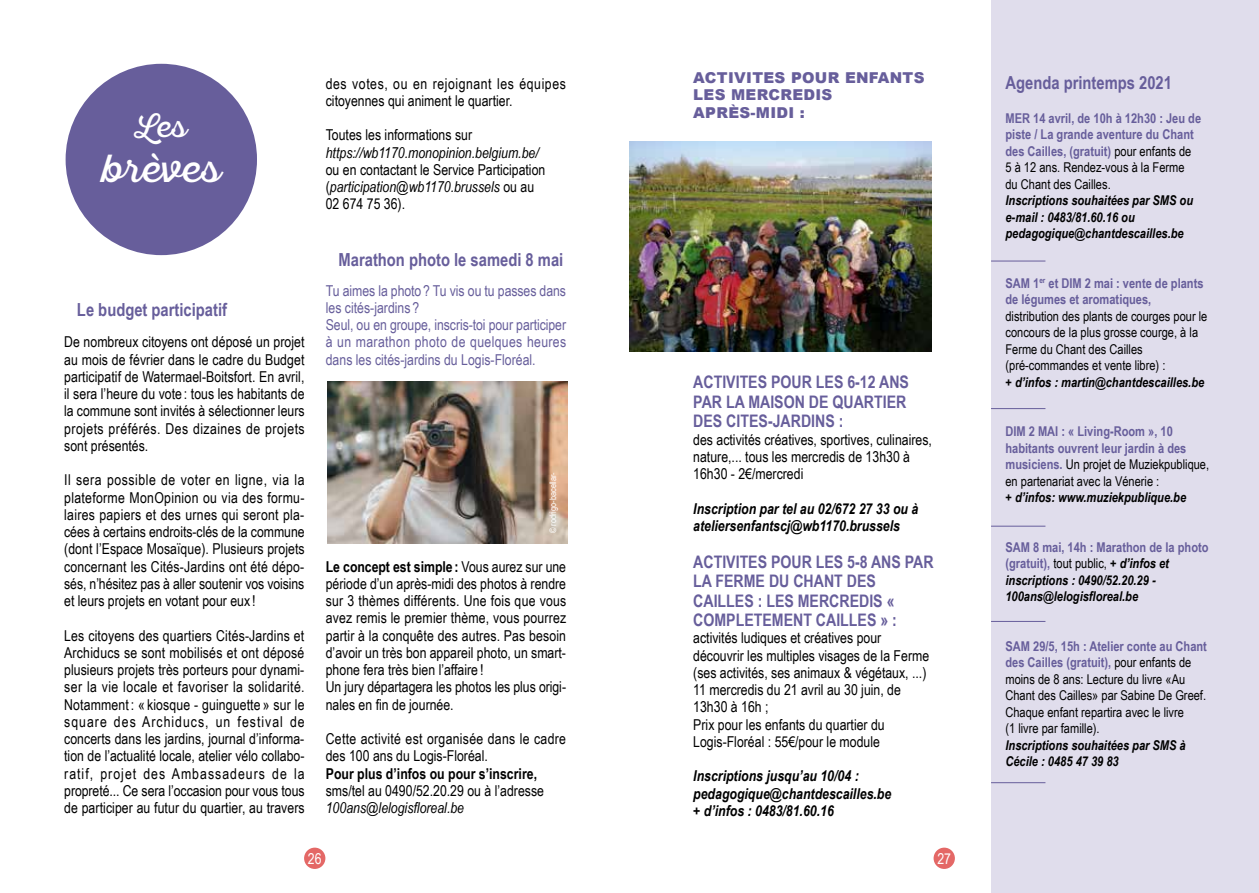
<style>
.page{position:relative;width:1259px;height:893px;background:#fff}
.page>*{position:absolute;margin:0;border:0;box-sizing:border-box;transform-origin:0 0}
.t1{font:39.15px "Sant Elia Script Alt";color:#fff}
.t2{font:30.6px "Sant Elia Script Alt";color:#fff}
.t3{font:700 18px "Arial Narrow";color:#675e9b}
.t4{font:700 17.25px/19.5px "Arial Narrow";color:#675e9b}
.t5{font:15px/17.2px "Arial Narrow";color:#000}
.t6{font:15px/17.2px "Arial Narrow";color:#675e9b}
.t7{font:italic 700 15px/17.2px "Arial Narrow";color:#000}
.t8{font:15px/17.2px "Arial Narrow";letter-spacing:.02em;color:#000}
.t9{font:italic 15px "Arial Narrow";color:#000}
.t10{font:900 15px/17.2px "Arial";letter-spacing:.02em;color:#675e9b}
.t11{font:700 15px "Arial Narrow";color:#000}
.t12{font:15px "Arial Narrow";color:#fff}
.t13{font:700 13.5px/16.5px "Arial Narrow";color:#675e9b}
.t14{font:italic 700 13.5px/16.5px "Arial Narrow";color:#000}
.t15{font:13.5px/16.5px "Arial Narrow";color:#000}
.t16{font:9px "Arial Narrow";color:#fff}
.s1{font-style:italic}
.s2{font-weight:700}
.s3{font-weight:400;color:#000}
.s4{font-style:normal;color:#675e9b}
.s5{font-weight:400;font-style:normal}
.s6{font-weight:700;color:#675e9b}
</style>
<div class="page">
<div style="left:304px;top:848px;width:21px;height:21px;background:#e46866;border-radius:50%"></div>
<div style="left:991px;top:0;width:268px;height:893px;background:#e0ddec"></div>
<div style="left:933px;top:848px;width:22px;height:21px;background:#e46866;border-radius:50%"></div>
<div style="left:66px;top:64px;width:191px;height:191px;background:#675e9b;border-radius:50%"></div>
<img style="left:629px;top:142px;width:303px;height:209px">
<img style="left:327px;top:382px;width:240px;height:161px">
<hr style="left:991px;top:261px;width:54px;height:1px;background:#675e9b">
<hr style="left:991px;top:408px;width:54px;height:1px;background:#675e9b">
<hr style="left:991px;top:526px;width:54px;height:1px;background:#675e9b">
<hr style="left:991px;top:621px;width:54px;height:1px;background:#675e9b">
<hr style="left:991px;top:782px;width:54px;height:1px;background:#675e9b">
<h2 class="t2" style="left:135px;top:108px;width:53px">Les</h2>
<h1 class="t1" style="left:101px;top:145px;width:120px">brèves</h1>
<p class="t3" style="left:77px;top:299px;width:152px">Le budget participatif</p>
<p class="t5" style="left:64px;top:333px;width:242px;text-align:justify">De nombreux citoyens ont déposé un projet au mois de février dans le cadre du Budget participatif de Watermael-Boitsfort. En avril, il sera l’heure du vote : tous les habitants de la commune sont invités à sélectionner leurs projets préférés. Des dizaines de projets sont présentés.</p>
<p class="t5" style="left:64px;top:471px;width:242px;text-align:justify">Il sera possible de voter en ligne, via la plateforme MonOpinion ou via des formu&shy;laires papiers et des urnes qui seront pla&shy;cées à certains endroits-clés de la commune (dont l’Espace Mosaïque). Plusieurs projets concernant les Cités-Jardins ont été dépo&shy;sés, n’hésitez pas à aller soutenir vos voisins et leurs projets en votant pour eux !</p>
<p class="t5" style="left:64px;top:627px;width:242px;text-align:justify">Les citoyens des quartiers Cités-Jardins et Archiducs se sont mobilisés et ont déposé plusieurs projets très porteurs pour dynami&shy;ser la vie locale et favoriser la solidarité.<br>Notamment : « kiosque - guinguette » sur le square des Archiducs, un festival de concerts dans les jardins, journal d’informa&shy;tion de l’actualité locale, atelier vélo collabo&shy;ratif, projet des Ambassadeurs de la propreté... Ce sera l’occasion pour vous tous de participer au futur du quartier, au travers</p>
<p class="t8" style="left:326px;top:75px;width:242px">des votes, ou en rejoignant les équipes citoyennes qui animent le quartier.</p>
<p class="t5" style="left:326px;top:126px;width:148px">Toutes les informations sur</p>
<p class="t9" style="left:326px;top:144px;width:214px">https://wb1170.monopinion.belgium.be/</p>
<p class="t5" style="left:326px;top:161px;width:221px">ou en contactant le Service Participation (<span class="s1">participation@wb1170.brussels</span> ou au<br>02 674 75 36).</p>
<p class="t3" style="left:338px;top:249px;width:226px">Marathon photo le samedi 8 mai</p>
<p class="t6" style="left:326px;top:282px;width:242px">Tu aimes la photo ? Tu vis ou tu passes dans les cités-jardins ?<br>Seul, ou en groupe, inscris-toi pour participer à un marathon photo de quelques heures dans les cités-jardins du Logis-Floréal.</p>
<p class="t16" style="left:548px;top:533px;width:63px;rotate:-90deg">© rodrigo-bacellar-</p>
<p class="t5" style="left:326px;top:558px;width:242px"><span class="s2">Le concept est simple :</span> Vous aurez sur une période d’un après-midi des photos à rendre sur 3 thèmes différents. Une fois que vous avez remis le premier thème, vous pourrez partir à la conquête des autres. Pas besoin d’avoir un très bon appareil photo, un smart&shy;phone fera très bien l’affaire !<br>Un jury départagera les photos les plus origi&shy;nales en fin de journée.</p>
<p class="t8" style="left:326px;top:730px;width:242px">Cette activité est organisée dans le cadre des 100 ans du Logis-Floréal.</p>
<p class="t11" style="left:326px;top:765px;width:213px">Pour plus d’infos ou pour s’inscrire,</p>
<p class="t5" style="left:326px;top:782px;width:220px">sms/tel au 0490/52.20.29 ou à l’adresse</p>
<p class="t9" style="left:326px;top:799px;width:140px">100ans@lelogisfloreal.be</p>
<p class="t10" style="left:693px;top:69px;width:233px">ACTIVITES POUR ENFANTS<br>LES MERCREDIS<br>APRÈS-MIDI :</p>
<p class="t4" style="left:693px;top:372px;width:217px">ACTIVITES POUR LES 6-12 ANS<br>PAR LA MAISON DE QUARTIER<br>DES CITES-JARDINS :</p>
<p class="t5" style="left:693px;top:431px;width:240px">des activités créatives, sportives, culinaires, nature,... tous les mercredis de 13h30 à<br>16h30 - 2€/mercredi</p>
<p class="t7" style="left:693px;top:499px;width:226px">Inscription par tel au 02/672 27 33 ou à ateliersenfantscj@wb1170.brussels</p>
<p class="t4" style="left:693px;top:552px;width:242px">ACTIVITES POUR LES 5-8 ANS PAR<br>LA FERME DU CHANT DES<br>CAILLES : LES MERCREDIS «<br>COMPLETEMENT CAILLES » :</p>
<p class="t5" style="left:693px;top:629px;width:237px">activités ludiques et créatives pour découvrir les multiples visages de la Ferme (ses activités, ses animaux &amp; végétaux, ...)<br>11 mercredis du 21 avril au 30 juin, de 13h30 à 16h ;<br>Prix pour les enfants du quartier du Logis-Floréal : 55€/pour le module</p>
<p class="t7" style="left:693px;top:767px;width:199px">Inscriptions jusqu’au 10/04 : pedagogique@chantdescailles.be + d’infos : 0483/81.60.16</p>
<p class="t12" style="left:308px;top:850px;width:15px">26</p>
<p class="t12" style="left:937px;top:850px;width:15px">27</p>
<p class="t3" style="left:1005px;top:72px;width:168px">Agenda printemps 2021</p>
<p class="t13" style="left:1005px;top:110px;width:197px">MER 14 avril, de 10h à 12h30 : Jeu de piste / La grande aventure du Chant des Cailles, (gratuit) <span class="s3">pour enfants de<br>5 à 12 ans. Rendez-vous à la Ferme<br>du Chant des Cailles.</span></p>
<p class="t14" style="left:1005px;top:192px;width:189px">Inscriptions souhaitées par SMS ou e-mail : 0483/81.60.16 ou pedagogique@chantdescailles.be</p>
<p class="t13" style="left:1005px;top:275px;width:200px">SAM 1<sup>er</sup> et DIM 2 mai : vente de plants de légumes et aromatiques,</p>
<p class="t15" style="left:1005px;top:308px;width:203px">distribution des plants de courges pour le concours de la plus grosse courge, à la Ferme du Chant des Cailles (pré-commandes et vente libre) :</p>
<p class="t14" style="left:1005px;top:374px;width:200px">+ d’infos : martin@chantdescailles.be</p>
<p class="t13" style="left:1005px;top:423px;width:205px">DIM 2 MAI : « Living-Room », 10 habitants ouvrent leur jardin à des musiciens. <span class="s3">Un projet de Muziekpublique, en partenariat avec la Vénerie :</span></p>
<p class="t14" style="left:1005px;top:489px;width:182px">+ d’infos: www.muziekpublique.be</p>
<p class="t14" style="left:1005px;top:539px;width:204px"><span class="s4">SAM 8 mai, 14h : Marathon de la photo (gratuit),</span> <span class="s5">tout public,</span> + d’infos et inscriptions : 0490/52.20.29 -<br>100ans@lelogisfloreal.be</p>
<p class="t15" style="left:1005px;top:638px;width:203px"><span class="s6">SAM 29/5, 15h : Atelier conte au Chant des Cailles (gratuit),</span> pour enfants de moins de 8 ans: Lecture du livre «Au Chant des Cailles» par Sabine De Greef.<br>Chaque enfant repartira avec le livre<br>(1 livre par famille).</p>
<p class="t14" style="left:1005px;top:737px;width:182px">Inscriptions souhaitées par SMS à<br>Cécile : 0485 47 39 83</p>
</div>
